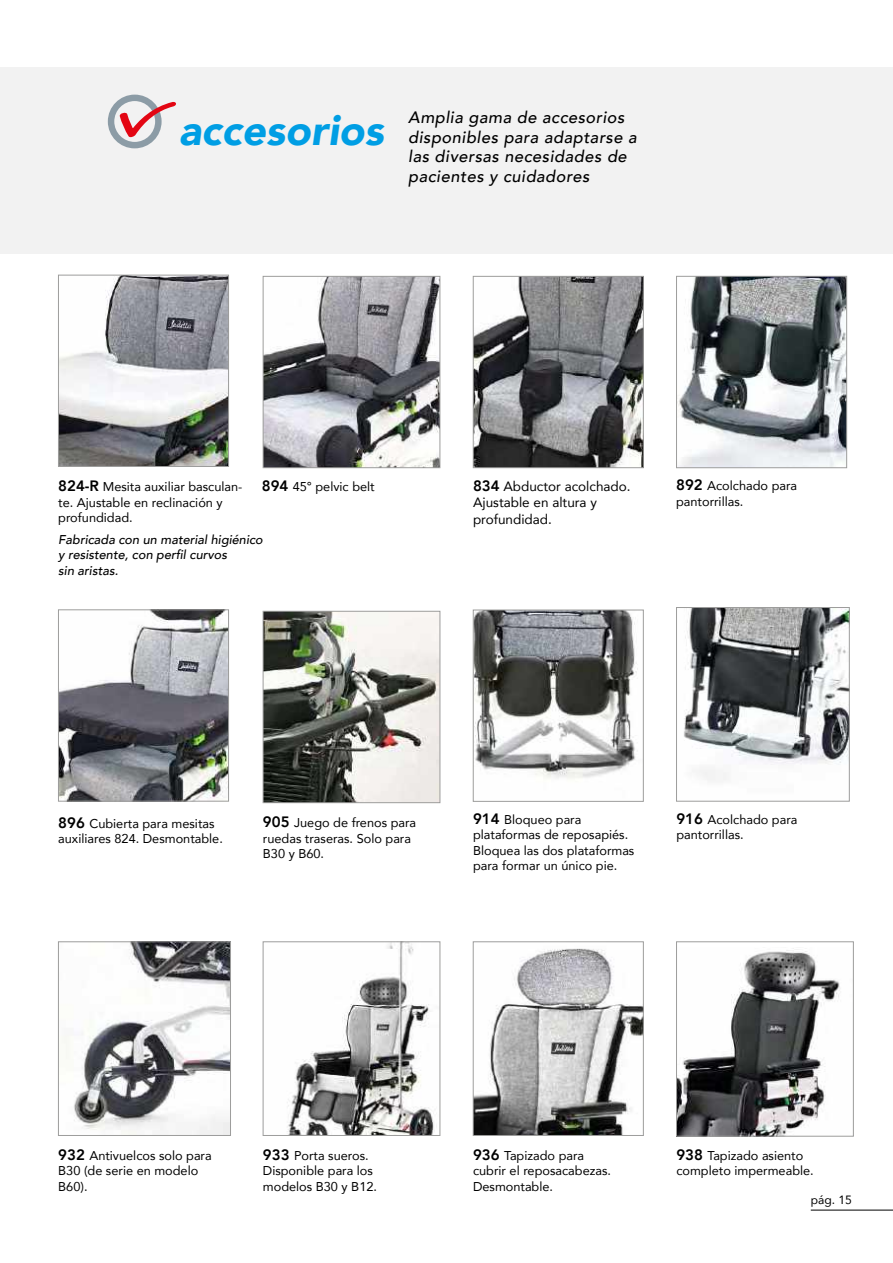
<style>
.page{position:relative;width:893px;height:1263px;background:#fff}
.page>*{position:absolute;margin:0;border:0;box-sizing:border-box;transform-origin:0 0}
.t1{font:italic 900 42px "Avenir";color:#009ee4}
.t2{font:italic 500 16.5px/19.8px "Avenir";letter-spacing:.03em;color:#000}
.t3{font:13.5px/16.2px "Avenir";color:#000}
.t4{font:12.75px/15.3px "Avenir";color:#000}
.t5{font:italic 500 12.75px/15.3px "Avenir";color:#000}
.t6{font:12px "Avenir";color:#000}
.s1{font-weight:800;font-size:15px}
</style>
<div class="page">
<div style="left:0;top:67px;width:893px;height:187px;background:#f2f2f2"></div>
<hr style="left:811px;top:1210px;width:82px;height:1px;background:#000">
<div style="left:108px;top:95px;width:54px;height:53px;border:6px solid #8c9ca6;border-radius:50%"></div>
<svg style="left:119px;top:101px;width:57px;height:37px"></svg>
<img style="left:265px;top:278px;width:173px;height:188px">
<div style="left:263px;top:276px;width:177px;height:192px;border:1px solid #9d9d9c"></div>
<img style="left:475px;top:278px;width:166px;height:188px">
<div style="left:473px;top:276px;width:170px;height:192px;border:1px solid #9d9d9c"></div>
<img style="left:60px;top:277px;width:167px;height:188px">
<div style="left:58px;top:275px;width:171px;height:192px;border:1px solid #9d9d9c"></div>
<img style="left:60px;top:612px;width:167px;height:187px">
<div style="left:58px;top:610px;width:171px;height:191px;border:1px solid #9d9d9c"></div>
<img style="left:475px;top:612px;width:163px;height:167px">
<div style="left:473px;top:610px;width:170px;height:191px;border:1px solid #9d9d9c"></div>
<img style="left:265px;top:613px;width:173px;height:188px">
<div style="left:263px;top:611px;width:177px;height:192px;border:1px solid #9d9d9c"></div>
<img style="left:678px;top:948px;width:162px;height:186px">
<div style="left:676px;top:942px;width:177px;height:194px;border:1px solid #9d9d9c"></div>
<img style="left:475px;top:948px;width:166px;height:185px">
<div style="left:473px;top:942px;width:170px;height:193px;border:1px solid #9d9d9c"></div>
<img style="left:287px;top:944px;width:148px;height:189px">
<div style="left:263px;top:942px;width:177px;height:193px;border:1px solid #9d9d9c"></div>
<img style="left:684px;top:609px;width:163px;height:172px">
<div style="left:676px;top:607px;width:173px;height:194px;border:1px solid #9d9d9c"></div>
<img style="left:62px;top:944px;width:167px;height:189px">
<div style="left:58px;top:942px;width:173px;height:193px;border:1px solid #9d9d9c"></div>
<img style="left:678px;top:278px;width:167px;height:188px">
<div style="left:676px;top:276px;width:171px;height:192px;border:1px solid #9d9d9c"></div>
<h1 class="t1" style="left:179px;top:107px;width:207px">accesorios</h1>
<p class="t2" style="left:408px;top:109px;width:230px">Amplia gama de accesorios disponibles para adaptarse a las diversas necesidades de pacientes y cuidadores</p>
<p class="t4" style="left:58px;top:480px;width:186px"><span class="s1">824-R</span> Mesita auxiliar basculan&shy;te. Ajustable en reclinación y profundidad.</p>
<p class="t5" style="left:58px;top:533px;width:206px">Fabricada con un material higiénico y resistente, con perfil curvos<br>sin aristas.</p>
<p class="t4" style="left:262px;top:480px;width:114px"><span class="s1">894</span> 45° pelvic belt</p>
<p class="t3" style="left:473px;top:480px;width:159px"><span class="s1">834</span> Abductor acolchado.<br>Ajustable en altura y profundidad.</p>
<p class="t4" style="left:676px;top:479px;width:123px"><span class="s1">892</span> Acolchado para pantorrillas.</p>
<p class="t4" style="left:58px;top:816px;width:166px"><span class="s1">896</span> Cubierta para mesitas auxiliares 824. Desmontable.</p>
<p class="t4" style="left:263px;top:816px;width:155px"><span class="s1">905</span> Juego de frenos para ruedas traseras. Solo para<br>B30 y B60.</p>
<p class="t4" style="left:473px;top:813px;width:163px"><span class="s1">914</span> Bloqueo para plataformas de reposapiés.<br>Bloquea las dos plataformas para formar un único pie.</p>
<p class="t4" style="left:676px;top:813px;width:123px"><span class="s1">916</span> Acolchado para pantorrillas.</p>
<p class="t4" style="left:58px;top:1149px;width:155px"><span class="s1">932</span> Antivuelcos solo para<br>B30 (de serie en modelo<br>B60).</p>
<p class="t4" style="left:473px;top:1149px;width:139px"><span class="s1">936</span> Tapizado para cubrir el reposacabezas.<br>Desmontable.</p>
<p class="t4" style="left:263px;top:1149px;width:116px"><span class="s1">933</span> Porta sueros.<br>Disponible para los modelos B30 y B12.</p>
<p class="t4" style="left:676px;top:1149px;width:139px"><span class="s1">938</span> Tapizado asiento completo impermeable.</p>
<p class="t6" style="left:811px;top:1194px;width:42px">pág. 15</p>
</div>
